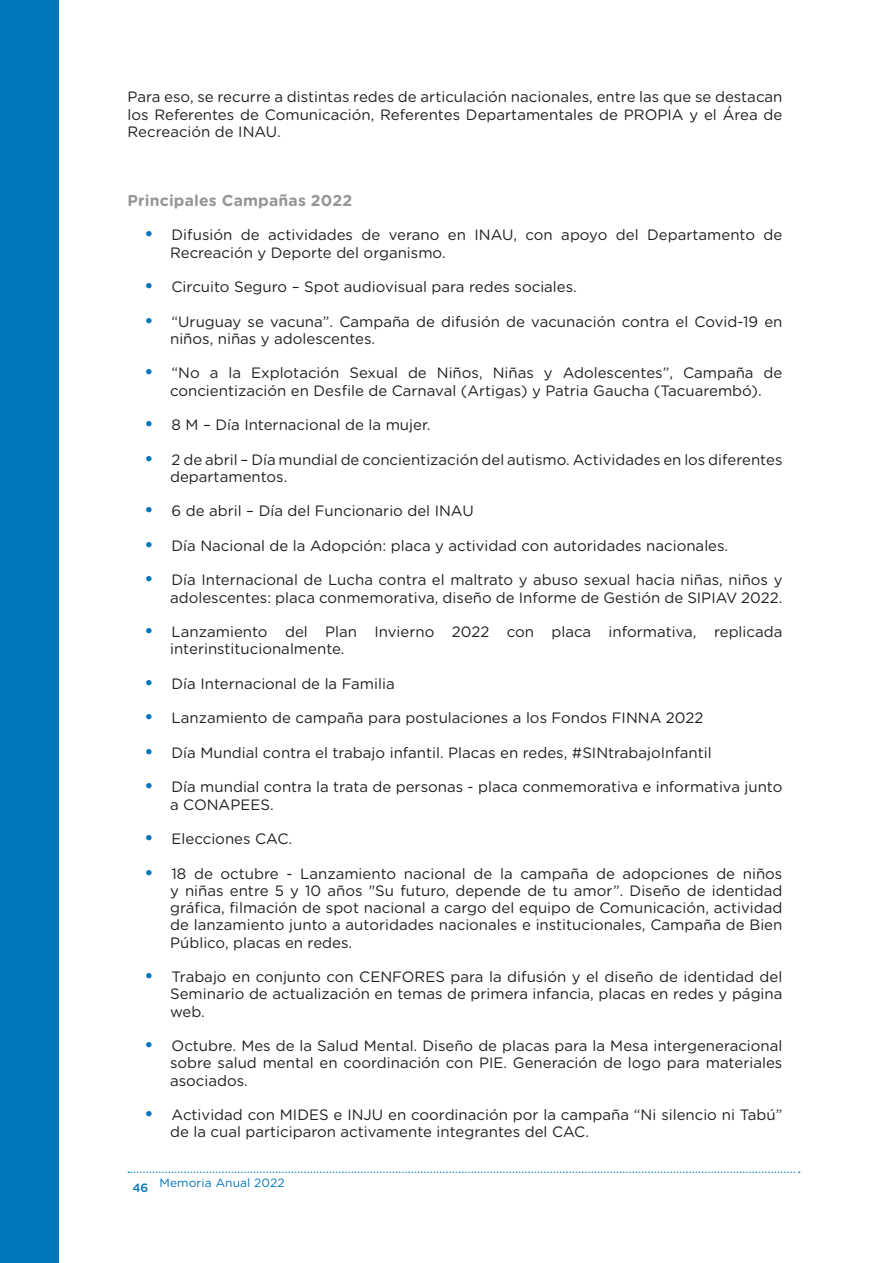
<style>
.page{position:relative;width:893px;height:1263px;background:#fff}
.page>*{position:absolute;margin:0;border:0;box-sizing:border-box;transform-origin:0 0}
.t1{font:700 15.75px "Gotham Rounded";letter-spacing:.01em;color:#939698}
.t2{font:15px/17.2px "Gotham Rounded";color:#231f20}
.t3{font:12px "Gotham Rounded";letter-spacing:.01em;color:#0076bc}
.t4{font:500 12px "Gotham Rounded";color:#0076bc}
.s1{font-weight:700;font-size:18px;color:#0076bc}
</style>
<div class="page">
<div style="left:0;top:0;width:59px;height:1263px;background:#0076bc"></div>
<svg style="left:128px;top:1171px;width:672px;height:2px"></svg>
<p class="t2" style="left:128px;top:88px;width:656px;text-align:justify">Para eso, se recurre a distintas redes de articulación nacionales, entre las que se destacan los Referentes de Comunicación, Referentes Departamentales de PROPIA y el Área de Recreación de INAU.</p>
<p class="t1" style="left:128px;top:189px;width:226px">Principales Campañas 2022</p>
<p class="t2" style="left:170px;top:226px;width:614px;text-indent:-26px"><span class="s1">•</span> Difusión de actividades de verano en INAU, con apoyo del Departamento de<br>Recreación y Deporte del organismo.</p>
<p class="t2" style="left:145px;top:277px;width:434px"><span class="s1">•</span> Circuito Seguro – Spot audiovisual para redes sociales.</p>
<p class="t2" style="left:170px;top:312px;width:614px;text-indent:-26px"><span class="s1">•</span> “Uruguay se vacuna”. Campaña de difusión de vacunación contra el Covid-19 en niños, niñas y adolescentes.</p>
<p class="t2" style="left:145px;top:364px;width:639px;text-align:center"><span class="s1">•</span> “No a la Explotación Sexual de Niños, Niñas y Adolescentes”, Campaña de concientización en Desfile de Carnaval (Artigas) y Patria Gaucha (Tacuarembó).</p>
<p class="t2" style="left:145px;top:415px;width:287px"><span class="s1">•</span> 8 M – Día Internacional de la mujer.</p>
<p class="t2" style="left:170px;top:450px;width:614px;text-indent:-26px"><span class="s1">•</span> 2 de abril – Día mundial de concientización del autismo. Actividades en los diferentes departamentos.</p>
<p class="t2" style="left:145px;top:502px;width:331px"><span class="s1">•</span> 6 de abril – Día del Funcionario del INAU</p>
<p class="t2" style="left:145px;top:536px;width:585px"><span class="s1">•</span> Día Nacional de la Adopción: placa y actividad con autoridades nacionales.</p>
<p class="t2" style="left:145px;top:571px;width:639px;text-align:right"><span class="s1">•</span> Día Internacional de Lucha contra el maltrato y abuso sexual hacia niñas, niños y adolescentes: placa conmemorativa, diseño de Informe de Gestión de SIPIAV 2022.</p>
<p class="t2" style="left:170px;top:622px;width:614px;text-indent:-26px"><span class="s1">•</span> Lanzamiento del Plan Invierno 2022 con placa informativa, replicada interinstitucionalmente.</p>
<p class="t2" style="left:145px;top:674px;width:252px"><span class="s1">•</span> Día Internacional de la Familia</p>
<p class="t2" style="left:145px;top:709px;width:560px"><span class="s1">•</span> Lanzamiento de campaña para postulaciones a los Fondos FINNA 2022</p>
<p class="t2" style="left:145px;top:743px;width:569px"><span class="s1">•</span> Día Mundial contra el trabajo infantil. Placas en redes, #SINtrabajoInfantil</p>
<p class="t2" style="left:170px;top:778px;width:614px;text-indent:-26px"><span class="s1">•</span> Día mundial contra la trata de personas - placa conmemorativa e informativa junto a CONAPEES.</p>
<p class="t2" style="left:145px;top:829px;width:149px"><span class="s1">•</span> Elecciones CAC.</p>
<p class="t2" style="left:170px;top:864px;width:614px;text-align:justify;text-indent:-26px"><span class="s1">•</span> 18 de octubre - Lanzamiento nacional de la campaña de adopciones de niños y niñas entre 5 y 10 años "Su futuro, depende de tu amor”. Diseño de identidad gráfica, filmación de spot nacional a cargo del equipo de Comunicación, actividad de lanzamiento junto a autoridades nacionales e institucionales, Campaña de Bien Público, placas en redes.</p>
<p class="t2" style="left:170px;top:967px;width:614px;text-align:justify;text-indent:-26px"><span class="s1">•</span> Trabajo en conjunto con CENFORES para la difusión y el diseño de identidad del Seminario de actualización en temas de primera infancia, placas en redes y página web.</p>
<p class="t2" style="left:170px;top:1036px;width:614px;text-align:justify;text-indent:-26px"><span class="s1">•</span> Octubre. Mes de la Salud Mental. Diseño de placas para la Mesa intergeneracional sobre salud mental en coordinación con PIE. Generación de logo para materiales asociados.</p>
<p class="t2" style="left:170px;top:1105px;width:614px;text-indent:-26px"><span class="s1">•</span> Actividad con MIDES e INJU en coordinación por la campaña “Ni silencio ni Tabú” de la cual participaron activamente integrantes del CAC.</p>
<p class="t4" style="left:132px;top:1179px;width:17px">46</p>
<p class="t3" style="left:159px;top:1174px;width:127px">Memoria Anual 2022</p>
</div>
